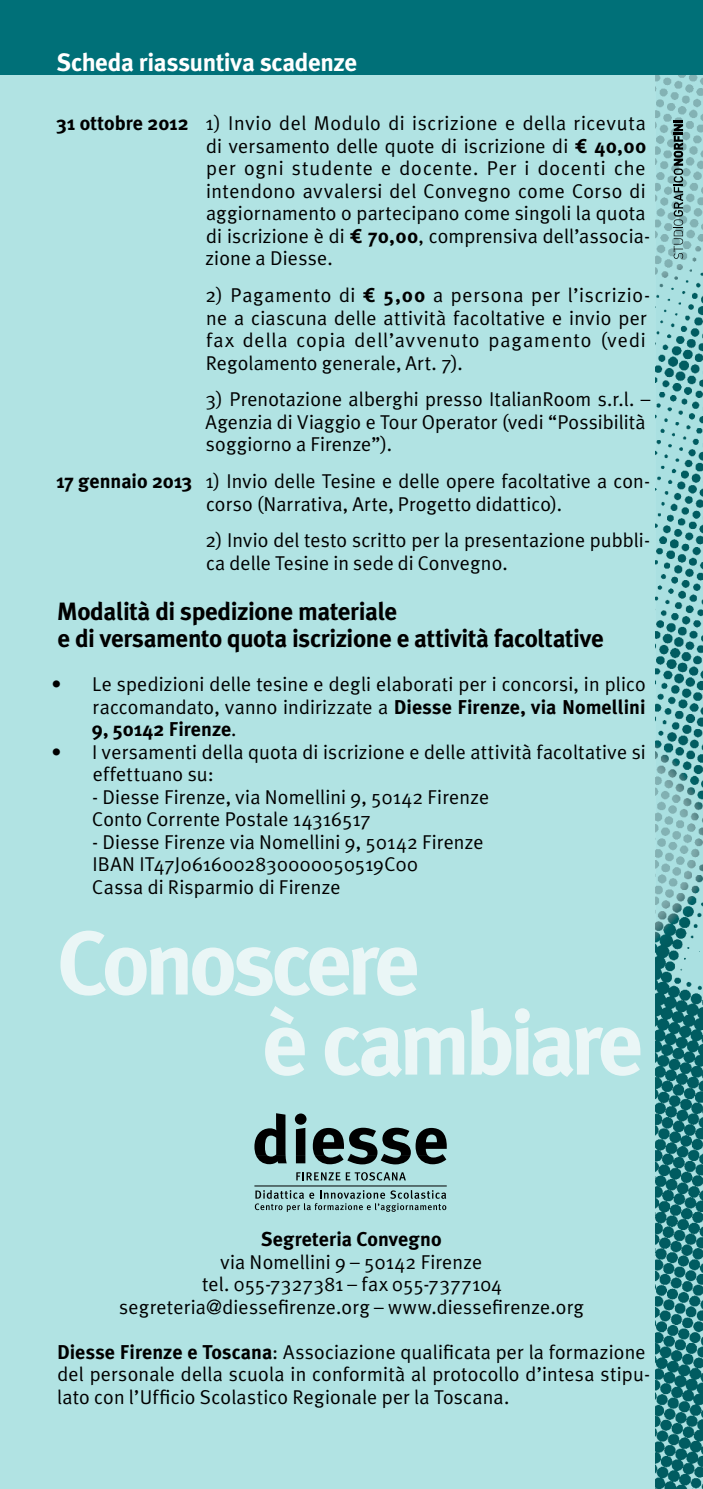
<style>
.page{position:relative;width:703px;height:1489px;background:#fff}
.page>*{position:absolute;margin:0;border:0;box-sizing:border-box;transform-origin:0 0}
.t1{font:700 90px/80px "Meta OT";letter-spacing:-.065em;color:#eaf6f6}
.t2{font:700 25px/27.5px "Meta Plus";letter-spacing:-.015em;color:#000}
.t3{font:700 25px "Meta Plus";letter-spacing:-.015em;color:#fff}
.t4{font:20px/22.5px "Meta Plus Normal";letter-spacing:.01em;color:#000}
.t5{font:20px/22.5px "Meta Plus Normal";letter-spacing:.03em;color:#000}
.t6{font:700 20px "Meta Plus";letter-spacing:.005em;color:#000}
.s1{font-family:"Meta Plus";font-weight:700}
.s2{font-family:"Meta OT";font-weight:700}
.s3{font-family:"Meta Plus Normal";font-weight:400}
</style>
<div class="page">
<div style="left:0;top:0;width:703px;height:1488px;background:#b1e3e3"></div>
<img style="left:656px;top:74px;width:47px;height:1414px">
<div style="left:0;top:0;width:703px;height:74px;background:#007078"></div>
<svg style="left:673px;top:120px;width:10px;height:139px"></svg>
<svg style="left:296px;top:1172px;width:44px;height:8px"></svg>
<svg style="left:346px;top:1172px;width:60px;height:8px"></svg>
<svg style="left:254px;top:1113px;width:192px;height:51px"></svg>
<svg style="left:255px;top:1190px;width:191px;height:21px"></svg>
<hr style="left:254px;top:1185px;width:192px;height:1px;background:#000">
<p class="t3" style="left:57px;top:48px;width:302px">Scheda riassuntiva scadenze</p>
<p class="t4" style="left:205px;top:112px;width:446px;text-indent:-148px"><span class="s1">31 ottobre 2012</span> 1) Invio del Modulo di iscrizione e della ricevuta di versamento delle quote di iscrizione di <span class="s2">€ 40,00 </span>per ogni studente e docente. Per i docenti che intendono avvalersi del Convegno come Corso di aggiornamento o partecipano come singoli la quota di iscrizione è di <span class="s2">€ 70,00</span>, comprensiva dell’associa&shy;zione a Diesse.</p>
<p class="t5" style="left:205px;top:284px;width:446px">2) Pagamento di <span class="s2">€ 5,00</span> a persona per l’iscrizio&shy;ne a ciascuna delle attività facoltative e invio per fax della copia dell’avvenuto pagamento (vedi Regolamento generale, Art. 7).</p>
<p class="t4" style="left:205px;top:388px;width:446px">3) Prenotazione alberghi presso ItalianRoom s.r.l. –<br>Agenzia di Viaggio e Tour Operator (vedi “Possibilità soggiorno a Firenze”).</p>
<p class="t4" style="left:206px;top:469px;width:445px;text-indent:-149px"><span class="s1">17 gennaio 2013</span> 1) Invio delle Tesine e delle opere facoltative a con&shy;corso (Narrativa, Arte, Progetto didattico).</p>
<p class="t4" style="left:205px;top:529px;width:446px">2) Invio del testo scritto per la presentazione pubbli&shy;ca delle Tesine in sede di Convegno.</p>
<p class="t2" style="left:57px;top:597px;width:548px">Modalità di spedizione materiale<br>e di versamento quota iscrizione e attività facoltative</p>
<p class="t4" style="left:51px;top:672px;width:595px;text-align:right">• Le spedizioni delle tesine e degli elaborati per i concorsi, in plico raccomandato, vanno indirizzate a <span class="s1">Diesse Firenze, via Nomellini</span></p>
<p class="t6" style="left:92px;top:717px;width:146px">9, 50142 Firenze<span class="s3">.</span></p>
<p class="t4" style="left:93px;top:740px;width:554px;text-indent:-41px">• I versamenti della quota di iscrizione e delle attività facoltative si effettuano su:</p>
<p class="t4" style="left:92px;top:785px;width:398px">- Diesse Firenze, via Nomellini 9, 50142 Firenze<br>Conto Corrente Postale 14316517</p>
<p class="t4" style="left:92px;top:830px;width:393px">- Diesse Firenze via Nomellini 9, 50142 Firenze<br>IBAN IT47J0616002830000050519C00<br>Cassa di Risparmio di Firenze</p>
<h1 class="t1" style="left:261px;top:925px;width:383px;text-indent:-204px">Conoscere<br>è cambiare</h1>
<p class="t6" style="left:261px;top:1227px;width:182px">Segreteria Convegno</p>
<p class="t4" style="left:119px;top:1250px;width:466px;text-align:center">via Nomellini 9 – 50142 Firenze<br>tel. 055-7327381 – fax 055-7377104 segreteria@diessefirenze.org – www.diessefirenze.org</p>
<p class="t4" style="left:57px;top:1340px;width:594px"><span class="s1">Diesse Firenze e Toscana</span>: Associazione qualificata per la formazione del personale della scuola in conformità al protocollo d’intesa stipu&shy;lato con l’Ufficio Scolastico Regionale per la Toscana.</p>
</div>
